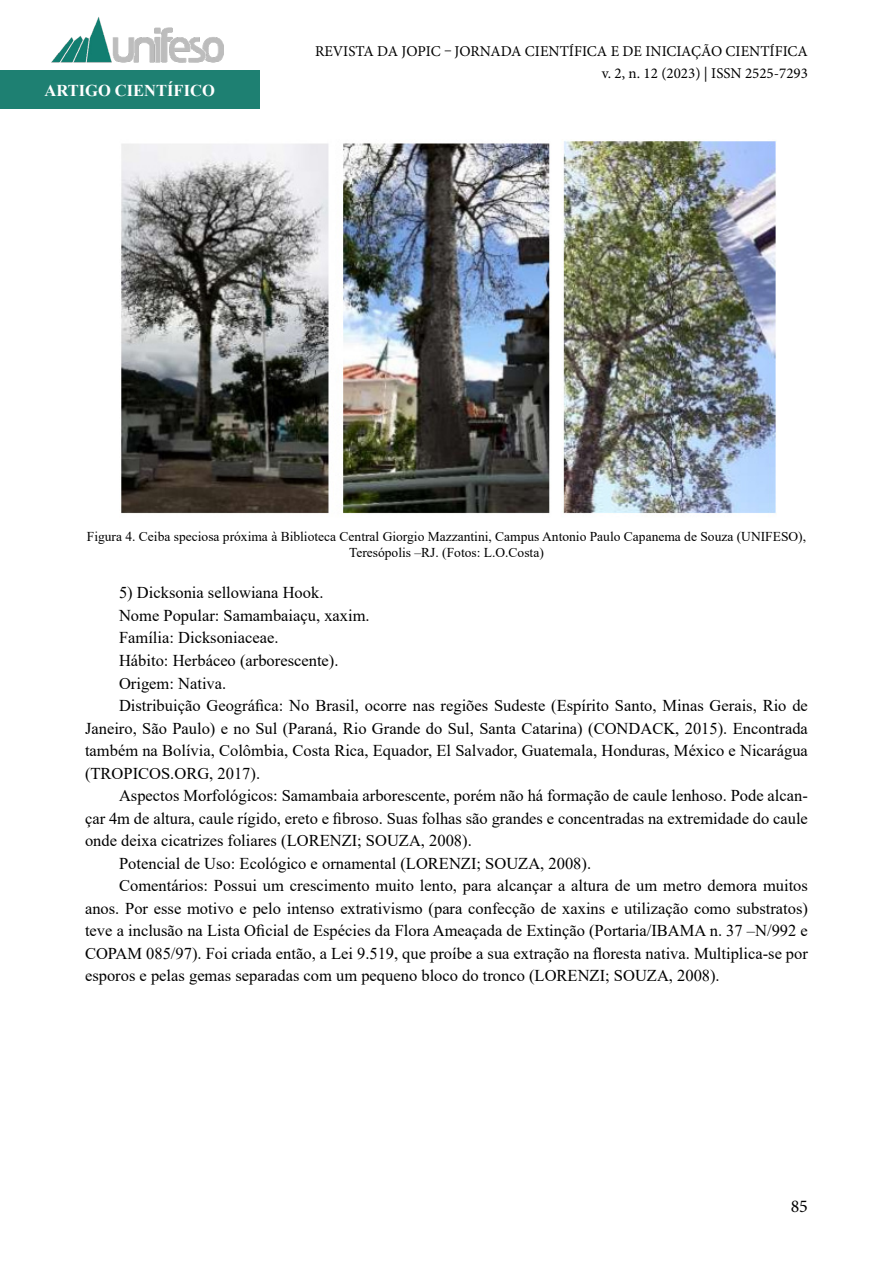
<style>
.page{position:relative;width:893px;height:1263px;background:#fff}
.page>*{position:absolute;margin:0;border:0;box-sizing:border-box;transform-origin:0 0}
.t1{font:18px "Minion Pro";color:#000}
.t2{font:16.5px "Times New Roman";color:#000}
.t3{font:700 16.5px "Times New Roman";color:#fff}
.t4{font:15px/22.5px "Minion Pro";color:#000;text-align:right}
.t5{font:13.5px/16.2px "Times New Roman";color:#000;text-align:center}
</style>
<div class="page">
<div style="left:0;top:71px;width:259px;height:38px;background:#1e8072"></div>
<img style="left:51px;top:17px;width:173px;height:54px">
<img style="left:121px;top:141px;width:655px;height:374px">
<p class="t3" style="left:44px;top:78px;width:172px">ARTIGO CIENTÍFICO</p>
<p class="t4" style="left:315px;top:40px;width:494px">REVISTA DA JOPIC – JORNADA CIENTÍFICA E DE INICIAÇÃO CIENTÍFICA v. 2, n. 12 (2023) | ISSN 2525-7293</p>
<p class="t5" style="left:87px;top:528px;width:721px">Figura 4. Ceiba speciosa próxima à Biblioteca Central Giorgio Mazzantini, Campus Antonio Paulo Capanema de Souza (UNIFESO),<br>Teresópolis –RJ. (Fotos: L.O.Costa)</p>
<p class="t2" style="left:119px;top:581px;width:206px">5) Dicksonia sellowiana Hook.</p>
<p class="t2" style="left:119px;top:604px;width:252px">Nome Popular: Samambaiaçu, xaxim.</p>
<p class="t2" style="left:119px;top:626px;width:161px">Família: Dicksoniaceae.</p>
<p class="t2" style="left:119px;top:649px;width:221px">Hábito: Herbáceo (arborescente).</p>
<p class="t2" style="left:119px;top:671px;width:109px">Origem: Nativa.</p>
<p class="t2" style="left:119px;top:694px;width:690px">Distribuição Geográfica: No Brasil, ocorre nas regiões Sudeste (Espírito Santo, Minas Gerais, Rio de</p>
<p class="t2" style="left:85px;top:716px;width:724px">Janeiro, São Paulo) e no Sul (Paraná, Rio Grande do Sul, Santa Catarina) (CONDACK, 2015). Encontrada</p>
<p class="t2" style="left:85px;top:739px;width:724px">também na Bolívia, Colômbia, Costa Rica, Equador, El Salvador, Guatemala, Honduras, México e Nicarágua</p>
<p class="t2" style="left:85px;top:761px;width:177px">(TROPICOS.ORG, 2017).</p>
<p class="t2" style="left:119px;top:784px;width:690px">Aspectos Morfológicos: Samambaia arborescente, porém não há formação de caule lenhoso. Pode alcan-</p>
<p class="t2" style="left:85px;top:806px;width:724px">çar 4m de altura, caule rígido, ereto e fibroso. Suas folhas são grandes e concentradas na extremidade do caule</p>
<p class="t2" style="left:85px;top:829px;width:388px">onde deixa cicatrizes foliares (LORENZI; SOUZA, 2008).</p>
<p class="t2" style="left:119px;top:851px;width:474px">Potencial de Uso: Ecológico e ornamental (LORENZI; SOUZA, 2008).</p>
<p class="t2" style="left:119px;top:874px;width:690px">Comentários: Possui um crescimento muito lento, para alcançar a altura de um metro demora muitos</p>
<p class="t2" style="left:85px;top:896px;width:724px">anos. Por esse motivo e pelo intenso extrativismo (para confecção de xaxins e utilização como substratos)</p>
<p class="t2" style="left:85px;top:919px;width:724px">teve a inclusão na Lista Oficial de Espécies da Flora Ameaçada de Extinção (Portaria/IBAMA n. 37 –N/992 e</p>
<p class="t2" style="left:85px;top:941px;width:724px">COPAM 085/97). Foi criada então, a Lei 9.519, que proíbe a sua extração na floresta nativa. Multiplica-se por</p>
<p class="t2" style="left:85px;top:964px;width:636px">esporos e pelas gemas separadas com um pequeno bloco do tronco (LORENZI; SOUZA, 2008).</p>
<p class="t1" style="left:791px;top:1194px;width:19px">85</p>
</div>
